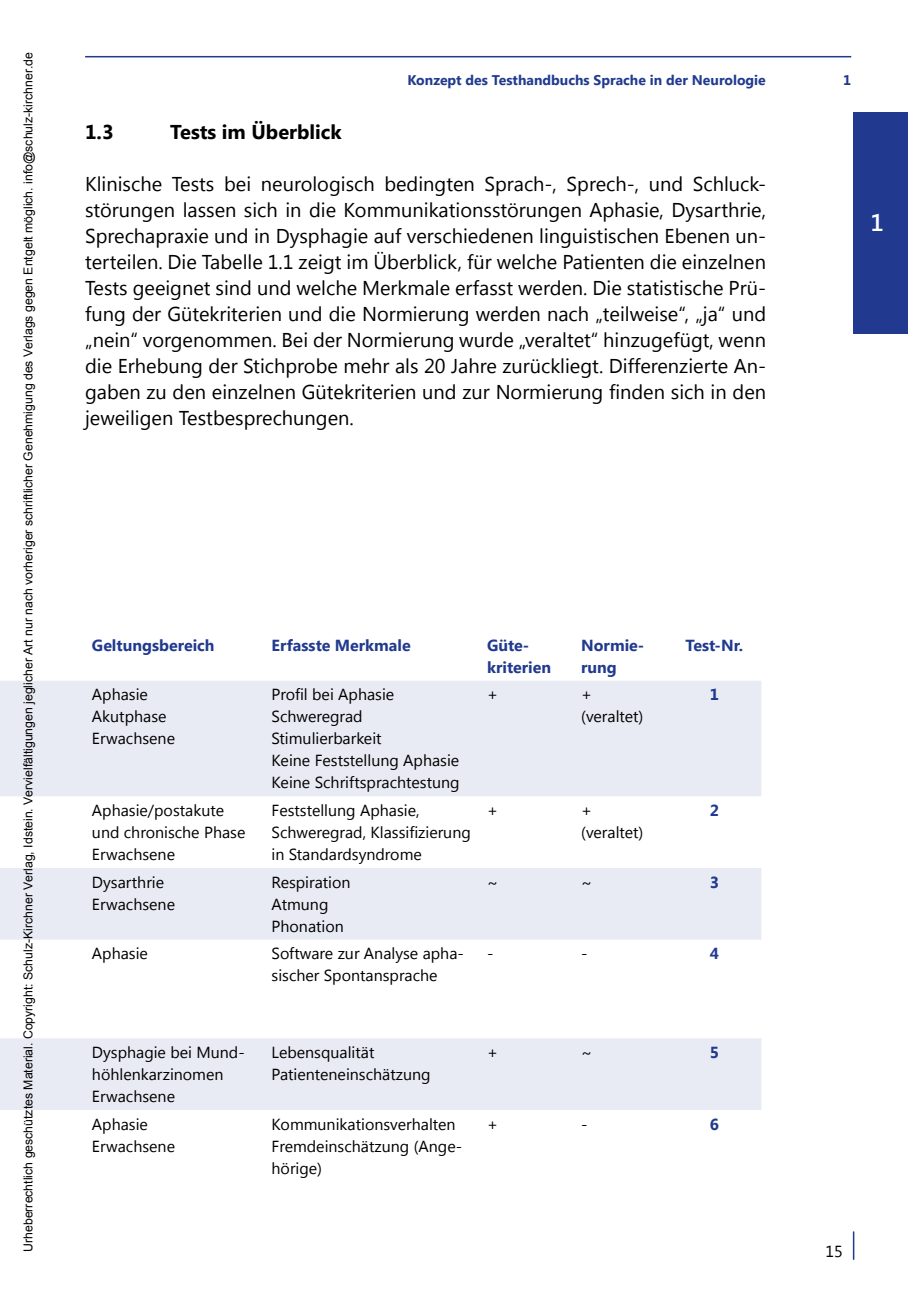
<style>
.page{position:relative;width:908px;height:1304px;background:#fff}
.page>*{position:absolute;margin:0;border:0;box-sizing:border-box;transform-origin:0 0}
.t1{font:600 24px "Segoe UI";color:#fff}
.t2{font:20px/26px "Segoe UI";color:#000;text-align:justify}
.t3{font:700 20px "Segoe UI";color:#000}
.t4{font:16px/22px "Segoe UI";color:#000}
.t5{font:700 16px/22px "Segoe UI";color:#213a8f}
.t6{font:700 14px "Segoe UI";color:#213a8f}
.t7{font:12.2px "Arial";color:#000}
</style>
<div class="page">
<hr style="left:85px;top:56px;width:765px;height:1px;background:#213a8f">
<hr style="left:852px;top:1231px;width:2px;height:29px;background:#213a8f">
<div style="left:853px;top:112px;width:54px;height:221px;background:#213a8f"></div>
<svg style="left:0;top:681px;width:761px;height:429px;fill:#e9ebf4"></svg>
<p class="t7" style="left:20px;top:1252px;width:1201px;rotate:-90deg">Urheberrechtlich geschütztes Material. Copyright: Schulz-Kirchner Verlag, Idstein. Vervielfältigungen jeglicher Art nur nach vorheriger schriftlicher Genehmigung des Verlags gegen Entgelt möglich. info@schulz-kirchner.de</p>
<p class="t6" style="left:407px;top:70px;width:360px">Konzept des Testhandbuchs Sprache in der Neurologie</p>
<p class="t6" style="left:842px;top:70px;width:10px">1</p>
<p class="t3" style="left:85px;top:118px;width:30px">1.3</p>
<p class="t3" style="left:170px;top:118px;width:173px">Tests im Überblick</p>
<p class="t2" style="left:85px;top:170px;width:682px">Klinische Tests bei neurologisch bedingten Sprach-, Sprech-, und Schluck&shy;störungen lassen sich in die Kommunikationsstörungen Aphasie, Dysarthrie, Sprechapraxie und in Dysphagie auf verschiedenen linguistischen Ebenen un&shy;terteilen. Die Tabelle 1.1 zeigt im Überblick, für welche Patienten die einzelnen Tests geeignet sind und welche Merkmale erfasst werden. Die statistische Prü&shy;fung der Gütekriterien und die Normierung werden nach „teilweise“, „ja“ und „nein“ vorgenommen. Bei der Normierung wurde „veraltet“ hinzugefügt, wenn die Erhebung der Stichprobe mehr als 20 Jahre zurückliegt. Differenzierte An&shy;gaben zu den einzelnen Gütekriterien und zur Normierung finden sich in den jeweiligen Testbesprechungen.</p>
<p class="t1" style="left:870px;top:206px;width:15px">1</p>
<p class="t5" style="left:92px;top:633px;width:124px">Geltungsbereich</p>
<p class="t5" style="left:271px;top:633px;width:141px">Erfasste Merkmale</p>
<p class="t5" style="left:487px;top:633px;width:66px">Güte&shy;kriterien</p>
<p class="t5" style="left:581px;top:633px;width:65px">Normie&shy;rung</p>
<p class="t5" style="left:685px;top:633px;width:59px">Test-Nr.</p>
<p class="t4" style="left:92px;top:683px;width:85px">Aphasie<br>Akutphase<br>Erwachsene</p>
<p class="t4" style="left:271px;top:683px;width:189px">Profil bei Aphasie<br>Schweregrad<br>Stimulierbarkeit<br>Keine Feststellung Aphasie<br>Keine Schriftsprachtestung</p>
<p class="t4" style="left:487px;top:683px;width:12px">+</p>
<p class="t4" style="left:581px;top:683px;width:64px">+ (veraltet)</p>
<p class="t5" style="left:709px;top:683px;width:11px">1</p>
<p class="t4" style="left:92px;top:799px;width:155px">Aphasie/postakute und chronische Phase<br>Erwachsene</p>
<p class="t4" style="left:271px;top:799px;width:201px">Feststellung Aphasie,<br>Schweregrad, Klassifizierung in Standardsyndrome</p>
<p class="t4" style="left:487px;top:799px;width:12px">+</p>
<p class="t4" style="left:581px;top:799px;width:64px">+ (veraltet)</p>
<p class="t5" style="left:709px;top:798px;width:11px">2</p>
<p class="t4" style="left:92px;top:870px;width:85px">Dysarthrie<br>Erwachsene</p>
<p class="t4" style="left:271px;top:870px;width:80px">Respiration<br>Atmung<br>Phonation</p>
<p class="t4" style="left:487px;top:870px;width:12px">~</p>
<p class="t4" style="left:581px;top:870px;width:12px">~</p>
<p class="t5" style="left:709px;top:870px;width:11px">3</p>
<p class="t4" style="left:92px;top:942px;width:57px">Aphasie</p>
<p class="t4" style="left:271px;top:942px;width:194px">Software zur Analyse apha&shy;sischer Spontansprache</p>
<p class="t4" style="left:487px;top:942px;width:8px">-</p>
<p class="t4" style="left:581px;top:942px;width:8px">-</p>
<p class="t5" style="left:709px;top:942px;width:11px">4</p>
<p class="t4" style="left:92px;top:1041px;width:154px">Dysphagie bei Mund&shy;höhlenkarzinomen<br>Erwachsene</p>
<p class="t4" style="left:271px;top:1041px;width:160px">Lebensqualität<br>Patienteneinschätzung</p>
<p class="t4" style="left:487px;top:1041px;width:12px">+</p>
<p class="t4" style="left:581px;top:1041px;width:12px">~</p>
<p class="t5" style="left:709px;top:1040px;width:11px">5</p>
<p class="t4" style="left:92px;top:1112px;width:85px">Aphasie<br>Erwachsene</p>
<p class="t4" style="left:271px;top:1112px;width:192px">Kommunikationsverhalten<br>Fremdeinschätzung (Ange&shy;hörige)</p>
<p class="t4" style="left:487px;top:1112px;width:12px">+</p>
<p class="t4" style="left:581px;top:1112px;width:8px">-</p>
<p class="t5" style="left:709px;top:1112px;width:11px">6</p>
<p class="t4" style="left:825px;top:1240px;width:19px">15</p>
</div>
